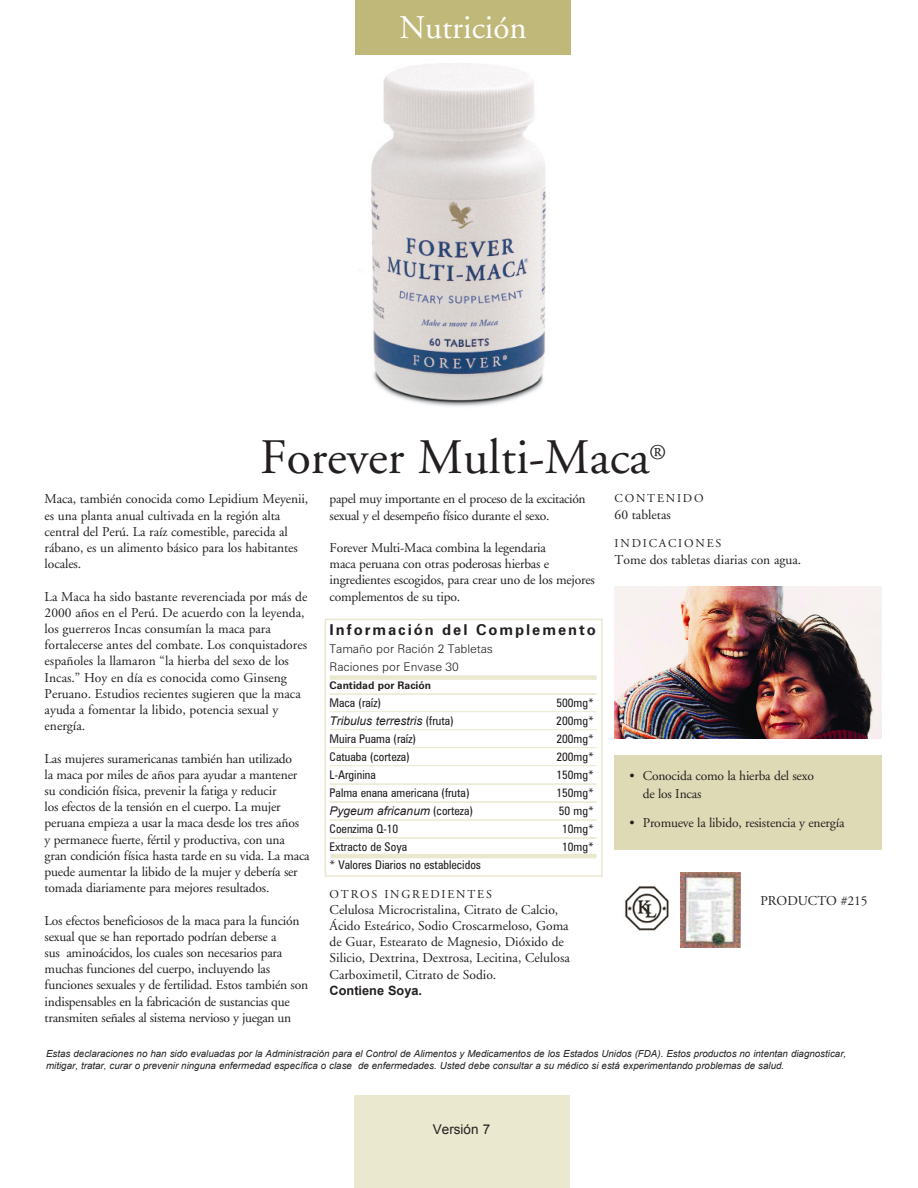
<style>
.page{position:relative;width:918px;height:1188px;background:#fff}
.page>*{position:absolute;margin:0;border:0;box-sizing:border-box;transform-origin:0 0}
.t1{font:49.5px "Adobe Garamond";color:#231f20}
.t2{font:33px "Adobe Garamond";color:#fff}
.t3{font:21px "Adobe Garamond";color:#231f20}
.t4{font:700 15px "Zurich BT";letter-spacing:.13em;color:#231f20}
.Key_Points{font:13.5px/16.2px "Adobe Garamond";letter-spacing:-.015em;color:#231f20}
.t5{font:13.5px "Arial";color:#231f20}
.t6{font:700 12.75px "Arial";color:#231f20}
.t7{font:condensed 12px "Zurich BT";color:#231f20}
.t8{font:italic 12px "Arial";color:#231f20}
.t9{font:300 12px "Zurich BT";letter-spacing:-.005em;color:#231f20}
.t10{font:12px "Adobe Garamond";letter-spacing:.15em;color:#231f20}
.t11{font:700 10.5px "Zurich BT";color:#231f20}
.t12{font:italic 9.75px/11.7px "Arial";color:#231f20}
.s1{font-family:"Zurich BT";font-style:normal;font-stretch:condensed}
</style>
<div class="page">
<div style="left:325px;top:619px;width:278px;height:258px;border:2px solid #eae8cf"></div>
<div style="left:330px;top:675px;width:267px;height:5px;background:#eae8cf"></div>
<hr style="left:330px;top:693px;width:267px;height:2px;background:#eae8cf">
<hr style="left:330px;top:711px;width:267px;height:1px;background:#eae8cf">
<hr style="left:330px;top:729px;width:267px;height:1px;background:#eae8cf">
<hr style="left:330px;top:747px;width:267px;height:1px;background:#eae8cf">
<hr style="left:330px;top:765px;width:267px;height:1px;background:#eae8cf">
<hr style="left:330px;top:783px;width:267px;height:2px;background:#eae8cf">
<hr style="left:330px;top:801px;width:267px;height:2px;background:#eae8cf">
<hr style="left:330px;top:819px;width:267px;height:2px;background:#eae8cf">
<hr style="left:330px;top:837px;width:267px;height:2px;background:#eae8cf">
<hr style="left:330px;top:855px;width:267px;height:2px;background:#eae8cf">
<img style="left:355px;top:54px;width:216px;height:353px">
<img style="left:614px;top:587px;width:268px;height:151px">
<div style="left:354px;top:1095px;width:215px;height:93px;background:#eae8cf"></div>
<div style="left:614px;top:755px;width:268px;height:95px;background:#dedab5"></div>
<div style="left:355px;top:0;width:216px;height:54px;background:#c0b879"></div>
<img style="left:680px;top:872px;width:60px;height:76px">
<hr style="left:331px;top:854px;width:265px;height:4px;background:#eae8cf">
<img style="left:624px;top:886px;width:45px;height:45px">
<p class="t2" style="left:399px;top:10px;width:129px">Nutrición</p>
<p class="t1" style="left:260px;top:431px;width:391px">Forever Multi-Maca</p>
<p class="t3" style="left:650px;top:441px;width:18px">®</p>
<p class="Key_Points" style="left:45px;top:491px;width:265px">Maca, también conocida como Lepidium Meyenii, es una planta anual cultivada en la región alta central del Perú. La raíz comestible, parecida al rábano, es un alimento básico para los habitantes locales.</p>
<p class="Key_Points" style="left:45px;top:589px;width:264px">La Maca ha sido bastante reverenciada por más de 2000 años en el Perú. De acuerdo con la leyenda, los guerreros Incas consumían la maca para fortalecerse antes del combate. Los conquistadores españoles la llamaron “la hierba del sexo de los Incas.” Hoy en día es conocida como Ginseng Peruano. Estudios recientes sugieren que la maca ayuda a fomentar la libido, potencia sexual y energía.</p>
<p class="Key_Points" style="left:45px;top:751px;width:267px">Las mujeres suramericanas también han utilizado<br>la maca por miles de años para ayudar a mantener su condición física, prevenir la fatiga y reducir<br>los efectos de la tensión en el cuerpo. La mujer peruana empieza a usar la maca desde los tres años<br>y permanece fuerte, fértil y productiva, con una gran condición física hasta tarde en su vida. La maca puede aumentar la libido de la mujer y debería ser tomada diariamente para mejores resultados.</p>
<p class="Key_Points" style="left:45px;top:913px;width:265px">Los efectos beneficiosos de la maca para la función sexual que se han reportado podrían deberse a<br>sus aminoácidos, los cuales son necesarios para muchas funciones del cuerpo, incluyendo las funciones sexuales y de fertilidad. Estos también son indispensables en la fabricación de sustancias que transmiten señales al sistema nervioso y juegan un</p>
<p class="Key_Points" style="left:330px;top:491px;width:258px">papel muy importante en el proceso de la excitación sexual y el desempeño físico durante el sexo.</p>
<p class="Key_Points" style="left:330px;top:540px;width:267px">Forever Multi-Maca combina la legendaria<br>maca peruana con otras poderosas hierbas e ingredientes escogidos, para crear uno de los mejores complementos de su tipo.</p>
<p class="t4" style="left:330px;top:620px;width:268px">Información del Complemento</p>
<p class="t9" style="left:330px;top:641px;width:165px">Tamaño por Ración 2 Tabletas</p>
<p class="t9" style="left:330px;top:659px;width:131px">Raciones por Envase 30</p>
<p class="t11" style="left:330px;top:679px;width:103px">Cantidad por Ración</p>
<p class="t7" style="left:330px;top:695px;width:53px">Maca (raíz)</p>
<p class="t7" style="left:556px;top:695px;width:39px">500mg*</p>
<p class="t8" style="left:330px;top:713px;width:126px">Tribulus terrestris <span class="s1">(fruta)</span></p>
<p class="t7" style="left:556px;top:713px;width:39px">200mg*</p>
<p class="t7" style="left:330px;top:731px;width:88px">Muira Puama (raíz)</p>
<p class="t7" style="left:556px;top:731px;width:39px">200mg*</p>
<p class="t7" style="left:330px;top:749px;width:82px">Catuaba (corteza)</p>
<p class="t7" style="left:556px;top:749px;width:39px">200mg*</p>
<p class="t7" style="left:330px;top:767px;width:48px">L-Arginina</p>
<p class="t7" style="left:556px;top:767px;width:39px">150mg*</p>
<p class="t7" style="left:330px;top:785px;width:141px">Palma enana americana (fruta)</p>
<p class="t7" style="left:556px;top:785px;width:39px">150mg*</p>
<p class="t8" style="left:330px;top:803px;width:145px">Pygeum africanum <span class="s1">(corteza)</span></p>
<p class="t7" style="left:559px;top:803px;width:36px">50 mg*</p>
<p class="t7" style="left:330px;top:821px;width:70px">Coenzima Q-10</p>
<p class="t7" style="left:562px;top:821px;width:33px">10mg*</p>
<p class="t7" style="left:330px;top:839px;width:79px">Extracto de Soya</p>
<p class="t7" style="left:562px;top:839px;width:33px">10mg*</p>
<p class="t7" style="left:330px;top:857px;width:153px">* Valores Diarios no establecidos</p>
<p class="t10" style="left:330px;top:887px;width:164px">OTROS INGREDIENTES</p>
<p class="Key_Points" style="left:330px;top:902px;width:242px">Celulosa Microcristalina, Citrato de Calcio, Ácido Esteárico, Sodio Croscarmeloso, Goma de Guar, Estearato de Magnesio, Dióxido de Silicio, Dextrina, Dextrosa, Lecitina, Celulosa Carboximetil, Citrato de Sodio.</p>
<p class="t6" style="left:330px;top:982px;width:94px">Contiene Soya.</p>
<p class="t10" style="left:615px;top:492px;width:90px">CONTENIDO</p>
<p class="Key_Points" style="left:615px;top:506px;width:58px">60 tabletas</p>
<p class="t10" style="left:615px;top:537px;width:108px">INDICACIONES</p>
<p class="Key_Points" style="left:615px;top:551px;width:188px">Tome dos tabletas diarias con agua.</p>
<p class="Key_Points" style="left:643px;top:767px;width:173px;line-height:18px;text-indent:-14px">• Conocida como la hierba del sexo de los Incas</p>
<p class="Key_Points" style="left:629px;top:815px;width:217px">• Promueve la libido, resistencia y energía</p>
<p class="Key_Points" style="left:760px;top:893px;width:109px">PRODUCTO #215</p>
<p class="t12" style="left:46px;top:1048px;width:802px">Estas declaraciones no han sido evaluadas por la Administración para el Control de Alimentos y Medicamentos de los Estados Unidos (FDA). Estos productos no intentan diagnosticar, mitigar, tratar, curar o prevenir ninguna enfermedad específica o clase de enfermedades. Usted debe consultar a su médico si está experimentando problemas de salud.</p>
<p class="t5" style="left:433px;top:1120px;width:59px">Versión 7</p>
<p class="t5" style="left:483px;top:1120px;width:9px">1</p>
</div>
